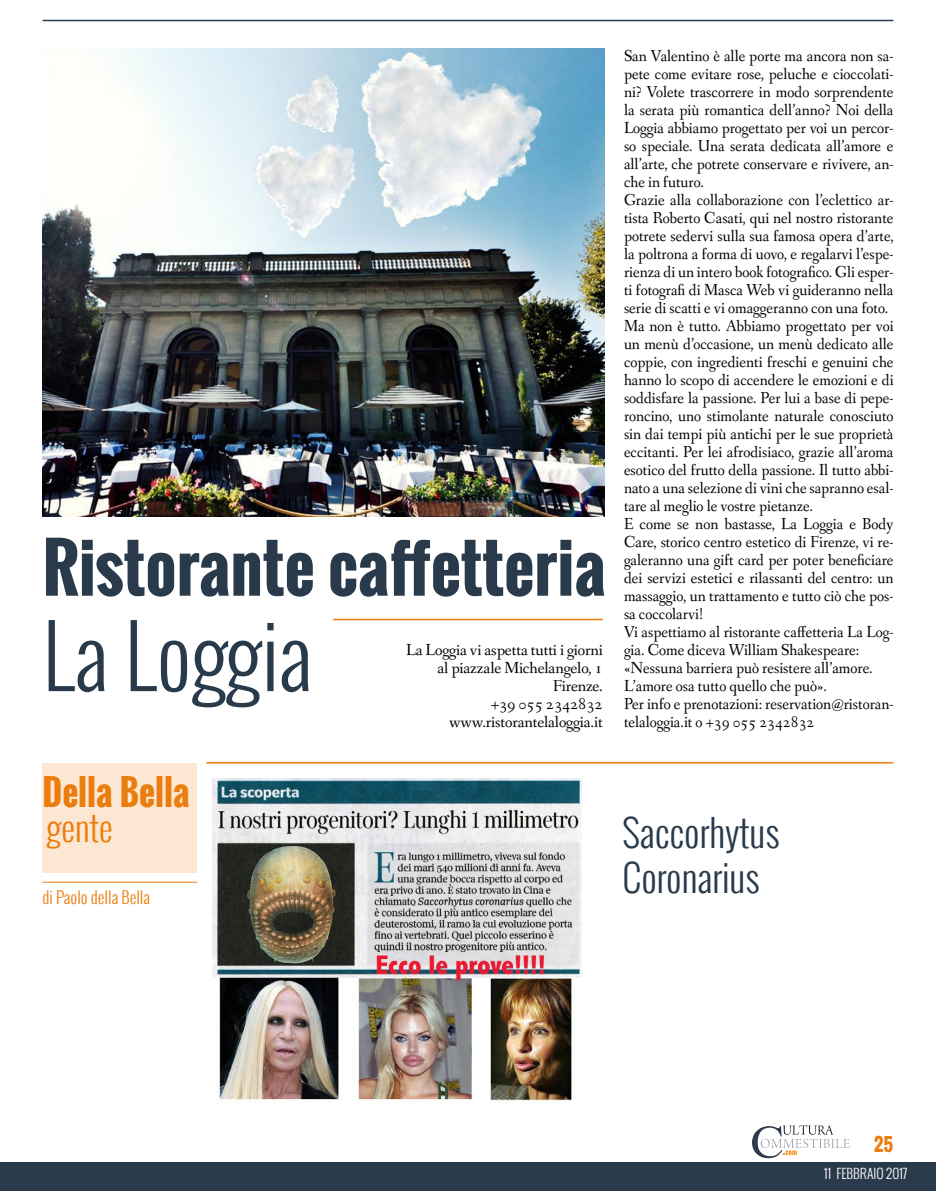
<style>
.page{position:relative;width:936px;height:1191px;background:#fff}
.page>*{position:absolute;margin:0;border:0;box-sizing:border-box;transform-origin:0 0}
.t1{font:300 84.6px "Oswald";color:#293a4b}
.t2{font:700 66px "Oswald";color:#293a4b}
.t3{font:300 37.5px/45px "Oswald";color:#293a4b}
.t4{font:700 34.8px "Oswald";color:#eb7d0e}
.t5{font:300 34.8px "Oswald";letter-spacing:-.005em;color:#eb7d0e}
.t6{font:700 18px "Oswald";color:#eb7d0e}
.t7{font:16.5px/18px "Fanwood Text";color:#000;scale:.95 1}
.t8{font:16.5px/18px "Fanwood Text";color:#000;text-align:right}
.t9{font:300 16.5px "Oswald";color:#eb7d0e}
.t10{font:300 13.5px "Oswald";color:#fff}
</style>
<div class="page">
<div style="left:0;top:1162px;width:935px;height:29px;background:#293a4b"></div>
<svg style="left:752px;top:1125px;width:97px;height:33px"></svg>
<hr style="left:43px;top:20px;width:850px;height:1px;background:#293a4b">
<img style="left:43px;top:49px;width:561px;height:468px">
<hr style="left:333px;top:619px;width:269px;height:1px;background:#eb7d0e">
<hr style="left:43px;top:882px;width:154px;height:1px;background:#eb7d0e">
<img style="left:213px;top:778px;width:368px;height:323px">
<div style="left:43px;top:763px;width:154px;height:110px;background:#fce7d2"></div>
<hr style="left:206px;top:762px;width:687px;height:1px;background:#eb7d0e">
<h2 class="t2" style="left:43px;top:518px;width:564px">Ristorante caffetteria</h2>
<h1 class="t1" style="left:43px;top:594px;width:271px">La Loggia</h1>
<p class="t8" style="left:406px;top:641px;width:198px">La Loggia vi aspetta tutti i giorni al piazzale Michelangelo, 1<br>Firenze.<br>+39 055 2342832 www.ristorantelaloggia.it</p>
<h3 class="t4" style="left:43px;top:766px;width:148px">Della Bella</h3>
<h3 class="t5" style="left:47px;top:802px;width:68px">gente</h3>
<p class="t9" style="left:43px;top:885px;width:109px">di Paolo della Bella</p>
<p class="t7" style="left:624px;top:47px;width:285px">San Valentino è alle porte ma ancora non sa&shy;pete come evitare rose, peluche e cioccolati&shy;ni? Volete trascorrere in modo sorprendente la serata più romantica dell’anno? Noi della Loggia abbiamo progettato per voi un percor&shy;so speciale. Una serata dedicata all’amore e all’arte, che potrete conservare e rivivere, an&shy;che in futuro.<br>Grazie alla collaborazione con l’eclettico ar&shy;tista Roberto Casati, qui nel nostro ristorante potrete sedervi sulla sua famosa opera d’arte, la poltrona a forma di uovo, e regalarvi l’espe&shy;rienza di un intero book fotografico. Gli esper&shy;ti fotografi di Masca Web vi guideranno nella serie di scatti e vi omaggeranno con una foto.<br>Ma non è tutto. Abbiamo progettato per voi un menù d’occasione, un menù dedicato alle coppie, con ingredienti freschi e genuini che hanno lo scopo di accendere le emozioni e di soddisfare la passione. Per lui a base di pepe&shy;roncino, uno stimolante naturale conosciuto sin dai tempi più antichi per le sue proprietà eccitanti. Per lei afrodisiaco, grazie all’aroma esotico del frutto della passione. Il tutto abbi&shy;nato a una selezione di vini che sapranno esal&shy;tare al meglio le vostre pietanze.<br>E come se non bastasse, La Loggia e Body Care, storico centro estetico di Firenze, vi re&shy;galeranno una gift card per poter beneficiare dei servizi estetici e rilassanti del centro: un massaggio, un trattamento e tutto ciò che pos&shy;sa coccolarvi!<br>Vi aspettiamo al ristorante caffetteria La Log&shy;gia. Come diceva William Shakespeare: «Nessuna barriera può resistere all’amore.<br>L’amore osa tutto quello che può».<br>Per info e prenotazioni: reservation@ristoran&shy;telaloggia.it o +39 055 2342832</p>
<h3 class="t3" style="left:622px;top:810px;width:158px">Saccorhytus<br>Coronarius</h3>
<p class="t6" style="left:874px;top:1130px;width:21px">25</p>
<p class="t10" style="left:824px;top:1164px;width:85px">11 FEBBRAIO 2017</p>
</div>
